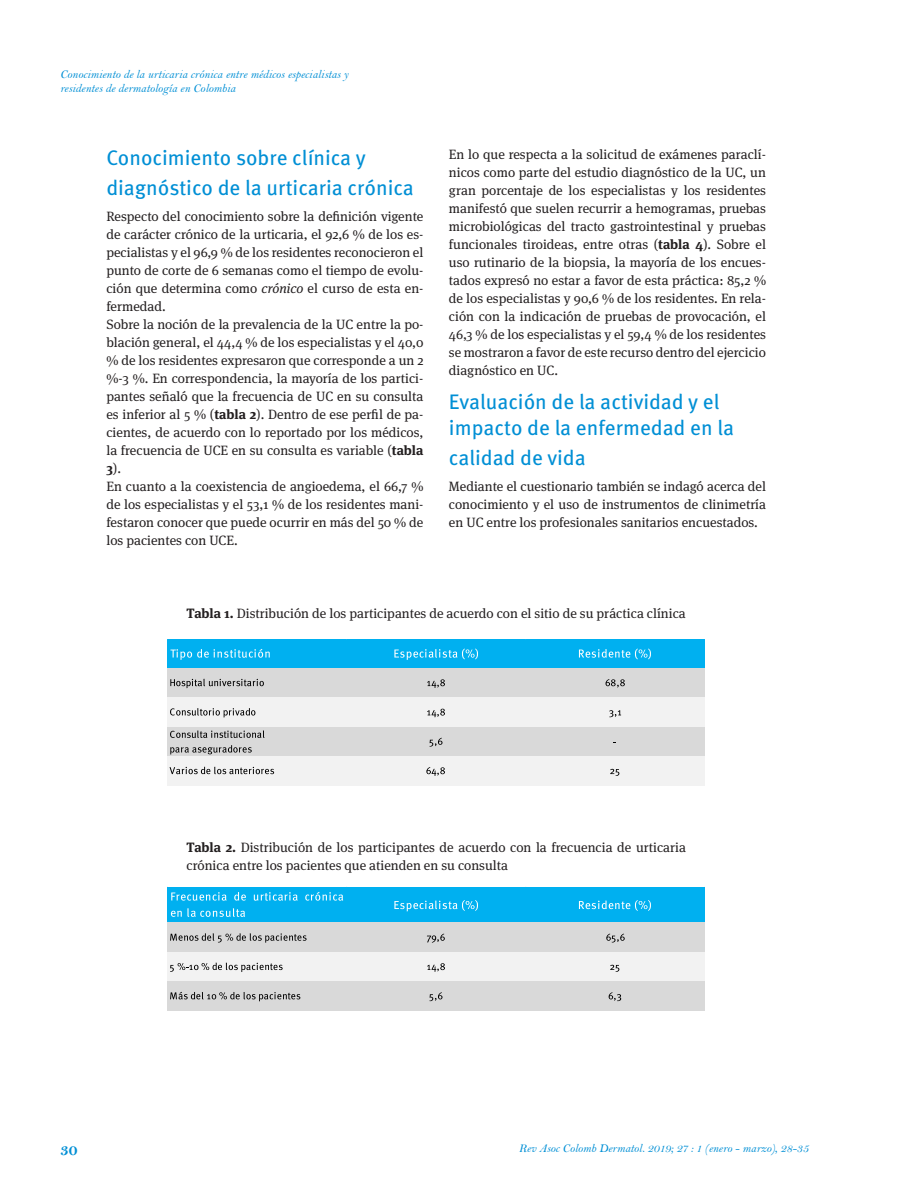
<style>
.page{position:relative;width:915px;height:1191px;background:#fff}
.page>*{position:absolute;margin:0;border:0;box-sizing:border-box;transform-origin:0 0}
.subtitulo{font:21px/30px "Meta Pro";color:#008fd5}
.t1{font:16.5px "Bell MT Bold";color:#008fd5}
.caja_texto{font:13.5px/18px "Meta Serif OT";color:#231f20;text-align:justify}
.marcacion{font:12px/14.4px "Bell MT Italic";color:#008fd5}
.s1{font-style:italic}
.s2{font-weight:700}
</style>
<div class="page">
<div style="left:168px;top:640px;width:536px;height:29px;background:#00b0f0"></div>
<div style="left:168px;top:668px;width:536px;height:30px;background:#d9d9d9"></div>
<div style="left:168px;top:697px;width:536px;height:30px;background:#f2f2f2"></div>
<div style="left:168px;top:727px;width:536px;height:30px;background:#d9d9d9"></div>
<div style="left:168px;top:756px;width:536px;height:30px;background:#f2f2f2"></div>
<svg style="left:170px;top:649px;width:99px;height:11px"></svg>
<svg style="left:394px;top:648px;width:84px;height:12px"></svg>
<svg style="left:578px;top:648px;width:72px;height:11px"></svg>
<svg style="left:170px;top:678px;width:94px;height:10px"></svg>
<svg style="left:427px;top:679px;width:18px;height:9px"></svg>
<svg style="left:605px;top:679px;width:19px;height:8px"></svg>
<svg style="left:170px;top:708px;width:85px;height:9px"></svg>
<svg style="left:427px;top:708px;width:18px;height:9px"></svg>
<svg style="left:609px;top:710px;width:12px;height:7px"></svg>
<svg style="left:170px;top:730px;width:94px;height:8px"></svg>
<svg style="left:170px;top:745px;width:82px;height:9px"></svg>
<svg style="left:429px;top:737px;width:13px;height:9px"></svg>
<svg style="left:169px;top:766px;width:105px;height:8px"></svg>
<svg style="left:426px;top:767px;width:19px;height:9px"></svg>
<svg style="left:610px;top:769px;width:9px;height:7px"></svg>
<div style="left:168px;top:887px;width:536px;height:36px;background:#00b0f0"></div>
<div style="left:168px;top:923px;width:536px;height:30px;background:#d9d9d9"></div>
<div style="left:168px;top:952px;width:536px;height:30px;background:#f2f2f2"></div>
<div style="left:168px;top:981px;width:536px;height:29px;background:#d9d9d9"></div>
<svg style="left:171px;top:892px;width:55px;height:8px"></svg>
<svg style="left:234px;top:892px;width:12px;height:8px"></svg>
<svg style="left:254px;top:892px;width:43px;height:8px"></svg>
<svg style="left:305px;top:892px;width:38px;height:8px"></svg>
<svg style="left:171px;top:908px;width:74px;height:9px"></svg>
<svg style="left:394px;top:900px;width:84px;height:11px"></svg>
<svg style="left:578px;top:900px;width:72px;height:11px"></svg>
<svg style="left:170px;top:933px;width:136px;height:9px"></svg>
<svg style="left:427px;top:933px;width:17px;height:9px"></svg>
<svg style="left:606px;top:933px;width:18px;height:9px"></svg>
<svg style="left:170px;top:962px;width:112px;height:10px"></svg>
<svg style="left:427px;top:963px;width:18px;height:9px"></svg>
<svg style="left:610px;top:964px;width:9px;height:7px"></svg>
<svg style="left:170px;top:991px;width:130px;height:10px"></svg>
<svg style="left:429px;top:992px;width:13px;height:9px"></svg>
<svg style="left:608px;top:992px;width:13px;height:9px"></svg>
<p class="marcacion" style="left:60px;top:67px;width:289px">Conocimiento de la urticaria crónica entre médicos especialistas y residentes de dermatología en Colombia</p>
<p class="subtitulo" style="left:106px;top:143px;width:309px">Conocimiento sobre clínica y diagnóstico de la urticaria crónica</p>
<p class="caja_texto" style="left:106px;top:208px;width:318px">Respecto del conocimiento sobre la definición vigente de carácter crónico de la urticaria, el 92,6 % de los es&shy;pecialistas y el 96,9 % de los residentes reconocieron el punto de corte de 6 semanas como el tiempo de evolu&shy;ción que determina como <span class="s1">crónico</span> el curso de esta en&shy;fermedad.</p>
<p class="caja_texto" style="left:106px;top:316px;width:318px">Sobre la noción de la prevalencia de la UC entre la po&shy;blación general, el 44,4 % de los especialistas y el 40,0 % de los residentes expresaron que corresponde a un 2 %-3 %. En correspondencia, la mayoría de los partici&shy;pantes señaló que la frecuencia de UC en su consulta es inferior al 5 % (<span class="s2">tabla 2</span>). Dentro de ese perfil de pa&shy;cientes, de acuerdo con lo reportado por los médicos, la frecuencia de UCE en su consulta es variable (<span class="s2">tabla 3</span>).</p>
<p class="caja_texto" style="left:106px;top:478px;width:318px">En cuanto a la coexistencia de angioedema, el 66,7 % de los especialistas y el 53,1 % de los residentes mani&shy;festaron conocer que puede ocurrir en más del 50 % de los pacientes con UCE.</p>
<p class="caja_texto" style="left:449px;top:146px;width:318px">En lo que respecta a la solicitud de exámenes paraclí&shy;nicos como parte del estudio diagnóstico de la UC, un gran porcentaje de los especialistas y los residentes manifestó que suelen recurrir a hemogramas, pruebas microbiológicas del tracto gastrointestinal y pruebas funcionales tiroideas, entre otras (<span class="s2">tabla 4</span>). Sobre el uso rutinario de la biopsia, la mayoría de los encues&shy;tados expresó no estar a favor de esta práctica: 85,2 % de los especialistas y 90,6 % de los residentes. En rela&shy;ción con la indicación de pruebas de provocación, el 46,3 % de los especialistas y el 59,4 % de los residentes se mostraron a favor de este recurso dentro del ejercicio diagnóstico en UC.</p>
<p class="subtitulo" style="left:449px;top:390px;width:286px;line-height:25.5px">Evaluación de la actividad y el impacto de la enfermedad en la</p>
<p class="subtitulo" style="left:449px;top:443px;width:138px">calidad de vida</p>
<p class="caja_texto" style="left:449px;top:478px;width:318px">Mediante el cuestionario también se indagó acerca del conocimiento y el uso de instrumentos de clinimetría en UC entre los profesionales sanitarios encuestados.</p>
<p class="caja_texto" style="left:186px;top:604px;width:500px"><span class="s2">Tabla 1.</span> Distribución de los participantes de acuerdo con el sitio de su práctica clínica</p>
<p class="caja_texto" style="left:186px;top:839px;width:500px"><span class="s2">Tabla 2.</span> Distribución de los participantes de acuerdo con la frecuencia de urticaria crónica entre los pacientes que atienden en su consulta</p>
<p class="t1" style="left:60px;top:1140px;width:19px">30</p>
<p class="marcacion" style="left:518px;top:1141px;width:291px">Rev Asoc Colomb Dermatol. 2019; 27 : 1 (enero - marzo), 28-35</p>
</div>
